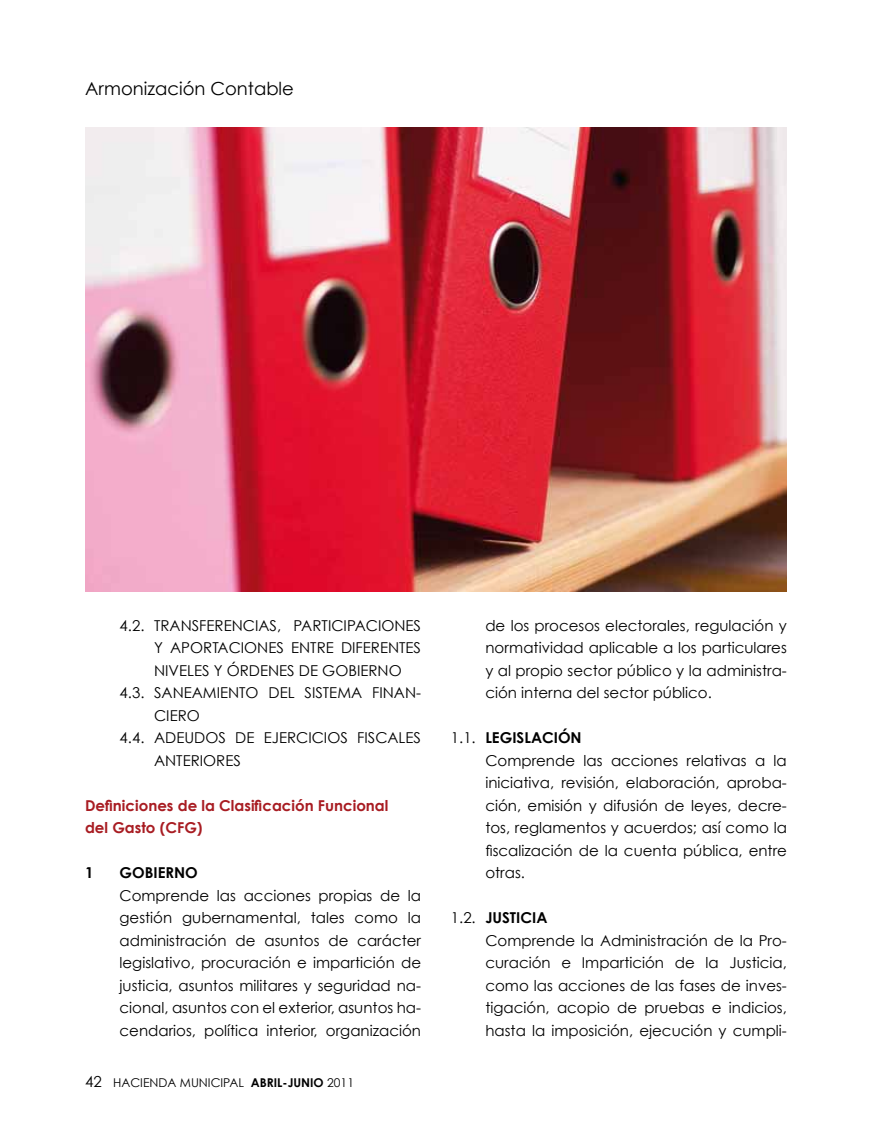
<style>
.page{position:relative;width:872px;height:1127px;background:#fff}
.page>*{position:absolute;margin:0;border:0;box-sizing:border-box;transform-origin:0 0}
.t1{font:18px "Century Gothic";color:#000}
.t2{font:15px/22.5px "Century Gothic";color:#000;text-align:justify}
.t3{font:700 15px/22.5px "Century Gothic";color:#a81c22}
.t4{font:700 15px "Century Gothic";color:#000}
.t5{font:12.15px "Century Gothic";color:#000}
.s1{font-size:15.15px}
.s2{font-weight:700}
</style>
<div class="page">
<img style="left:85px;top:128px;width:702px;height:463px">
<p class="t1" style="left:85px;top:78px;width:210px">Armonización Contable</p>
<p class="t2" style="left:120px;top:614px;width:303px">4.2. TRANSFERENCIAS, PARTICIPACIONES</p>
<p class="t2" style="left:154px;top:636px;width:268px">Y APORTACIONES ENTRE DIFERENTES</p>
<p class="t2" style="left:154px;top:659px;width:249px">NIVELES Y ÓRDENES DE GOBIERNO</p>
<p class="t2" style="left:120px;top:681px;width:303px">4.3. SANEAMIENTO DEL SISTEMA FINAN-</p>
<p class="t2" style="left:154px;top:704px;width:47px">CIERO</p>
<p class="t2" style="left:120px;top:726px;width:303px">4.4. ADEUDOS DE EJERCICIOS FISCALES</p>
<p class="t2" style="left:154px;top:749px;width:88px">ANTERIORES</p>
<p class="t3" style="left:85px;top:794px;width:305px">Definiciones de la Clasificación Funcional del Gasto (CFG)</p>
<p class="t4" style="left:85px;top:863px;width:10px">1</p>
<p class="t4" style="left:120px;top:863px;width:80px">GOBIERNO</p>
<p class="t2" style="left:120px;top:884px;width:303px">Comprende las acciones propias de la gestión gubernamental, tales como la administración de asuntos de carácter legislativo, procuración e impartición de justicia, asuntos militares y seguridad na&shy;cional, asuntos con el exterior, asuntos ha&shy;cendarios, política interior, organización</p>
<p class="t5" style="left:85px;top:1075px;width:270px"><span class="s1">42</span> HACIENDA MUNICIPAL <span class="s2">ABRIL-JUNIO</span> 2011</p>
<p class="t2" style="left:485px;top:614px;width:303px">de los procesos electorales, regulación y normatividad aplicable a los particulares y al propio sector público y la administra&shy;ción interna del sector público.</p>
<p class="t2" style="left:485px;top:726px;width:303px;text-align:left;text-indent:-34px">1.1. <span class="s2">LEGISLACIÓN<br></span>Comprende las acciones relativas a la iniciativa, revisión, elaboración, aproba&shy;ción, emisión y difusión de leyes, decre&shy;tos, reglamentos y acuerdos; así como la fiscalización de la cuenta pública, entre otras.</p>
<p class="t2" style="left:485px;top:906px;width:303px;text-align:left;text-indent:-34px">1.2. <span class="s2">JUSTICIA<br></span>Comprende la Administración de la Pro&shy;curación e Impartición de la Justicia, como las acciones de las fases de inves&shy;tigación, acopio de pruebas e indicios, hasta la imposición, ejecución y cumpli-</p>
</div>
